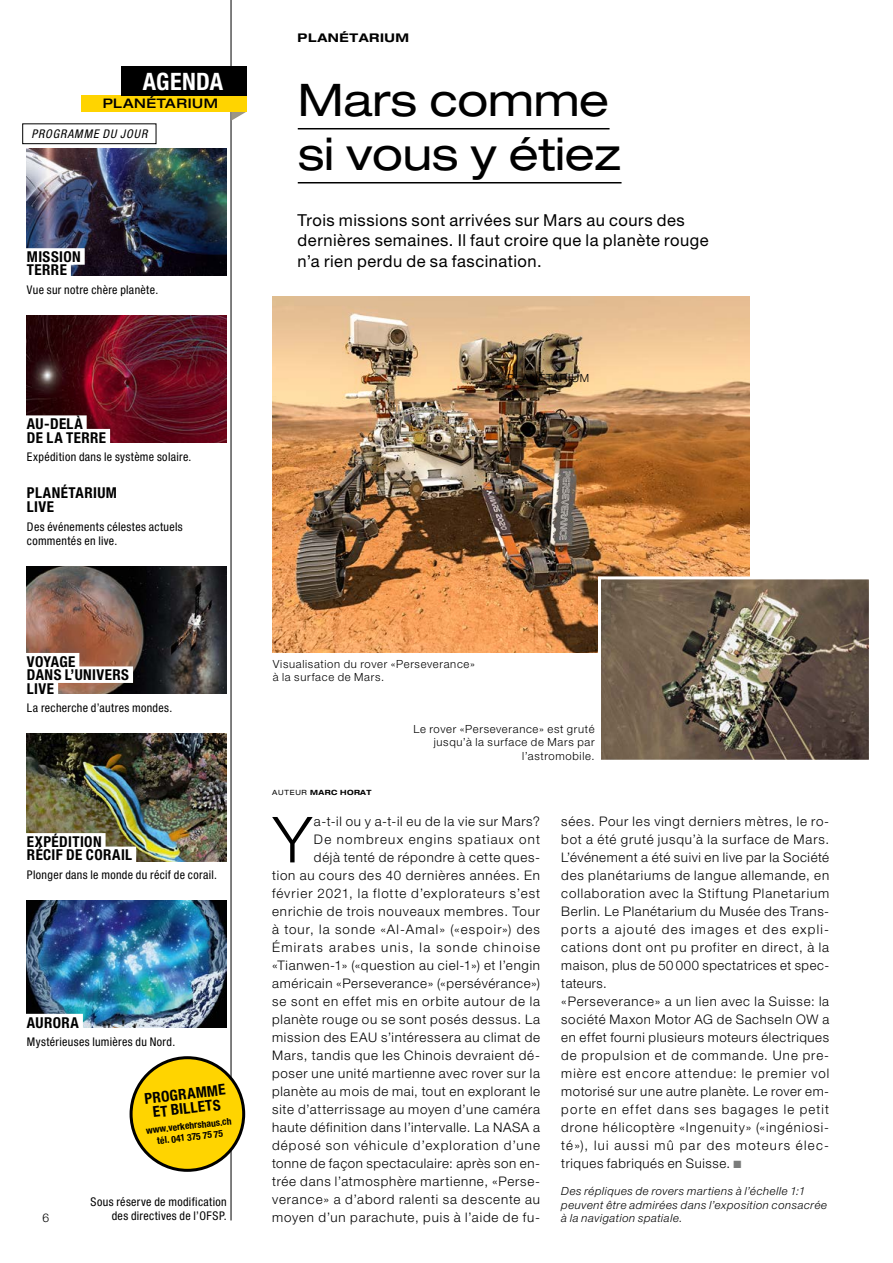
<style>
.page{position:relative;width:893px;height:1263px;background:#fff}
.page>*{position:absolute;margin:0;border:0;box-sizing:border-box;transform-origin:0 0}
.t1{font:300 63.6px "Helvetica Neue";color:#000}
.t2{font:expanded 45px/54px "Helvetica Neue";letter-spacing:-.005em;color:#000}
.t3{font:700 condensed 24px "Helvetica Neue";letter-spacing:.015em;color:#fff}
.t4{font:16.5px/20.2px "Helvetica Neue";letter-spacing:.03em;color:#000}
.t5{font:700 condensed 15px/13.5px "Helvetica Neue";letter-spacing:.025em;color:#000}
.t6{font:300 13.2px/18px "Helvetica Neue";letter-spacing:.06em;color:#000;text-align:right}
.t7{font:500 expanded 13.2px "Helvetica Neue";letter-spacing:.045em;color:#000}
.t8{font:condensed 12px/14.4px "Helvetica Neue";letter-spacing:.03em;color:#000}
.t9{font:italic condensed 12px "Helvetica Neue";letter-spacing:.075em;color:#000}
.t10{font:700 expanded 12px "Helvetica Neue";letter-spacing:.045em;color:#000}
.t11{font:300 12px "Helvetica Neue";color:#000}
.t12{font:300 11.25px/13.5px "Helvetica Neue";letter-spacing:.06em;color:#000}
.t13{font:italic 300 11.25px/13.5px "Helvetica Neue";letter-spacing:.045em;color:#000}
.t14{font:700 condensed 9.6px/11.4px "Helvetica Neue";color:#000;text-align:center}
.t15{font:700 expanded 7.2px "Helvetica Neue";letter-spacing:.05em;color:#000}
.s1{font-weight:400}
.s2{color:#7a7b7a}
</style>
<div class="page">
<img style="left:27px;top:148px;width:200px;height:128px">
<img style="left:27px;top:315px;width:199px;height:128px">
<img style="left:27px;top:566px;width:200px;height:128px">
<img style="left:27px;top:734px;width:200px;height:127px">
<img style="left:27px;top:900px;width:200px;height:128px">
<div style="left:23px;top:248px;width:62px;height:17px;background:#fff"></div>
<div style="left:23px;top:262px;width:48px;height:16px;background:#fff"></div>
<div style="left:23px;top:415px;width:64px;height:17px;background:#fff"></div>
<div style="left:23px;top:429px;width:87px;height:16px;background:#fff"></div>
<div style="left:23px;top:653px;width:56px;height:16px;background:#fff"></div>
<div style="left:23px;top:666px;width:110px;height:17px;background:#fff"></div>
<div style="left:23px;top:680px;width:35px;height:16px;background:#fff"></div>
<div style="left:23px;top:833px;width:83px;height:16px;background:#fff"></div>
<div style="left:23px;top:846px;width:113px;height:17px;background:#fff"></div>
<div style="left:23px;top:1014px;width:60px;height:16px;background:#fff"></div>
<hr style="left:231px;top:0;width:1px;height:1220px;background:#000">
<div style="left:22px;top:124px;width:134px;height:20px;border:1px solid #000"></div>
<svg style="left:231px;top:112px;width:15px;height:9px"></svg>
<div style="left:81px;top:96px;width:166px;height:16px;background:#ffd400"></div>
<div style="left:121px;top:66px;width:126px;height:30px;background:#000"></div>
<hr style="left:298px;top:128px;width:311px;height:1px;background:#000">
<hr style="left:298px;top:182px;width:323px;height:1px;background:#000">
<img style="left:272px;top:296px;width:478px;height:357px">
<img style="left:596px;top:575px;width:273px;height:185px">
<div style="left:131px;top:1058px;width:113px;height:112px;background:#ffd400;border-radius:50%"></div>
<div style="left:130px;top:1056px;width:115px;height:116px;border:3px solid #000;border-radius:50%"></div>
<h3 class="t3" style="left:143px;top:67px;width:82px">AGENDA</h3>
<p class="t7" style="left:103px;top:95px;width:117px">PLANÉTARIUM</p>
<p class="t9" style="left:31px;top:127px;width:117px">PROGRAMME DU JOUR</p>
<p class="t5" style="left:27px;top:250px;width:55px">MISSION<br>TERRE</p>
<p class="t8" style="left:27px;top:283px;width:133px">Vue sur notre chère planète.</p>
<p class="t5" style="left:27px;top:417px;width:81px">AU-DELÀ<br>DE LA TERRE</p>
<p class="t8" style="left:27px;top:450px;width:166px">Expédition dans le système solaire.</p>
<p class="t5" style="left:27px;top:486px;width:92px">PLANÉTARIUM<br>LIVE</p>
<p class="t8" style="left:27px;top:519px;width:157px">Des événements célestes actuels commentés en live.</p>
<p class="t10" style="left:298px;top:31px;width:113px">PLANÉTARIUM</p>
<h2 class="t2" style="left:298px;top:72px;width:325px">Mars comme si vous y étiez</h2>
<p class="t4" style="left:298px;top:210px;width:413px">Trois missions sont arrivées sur Mars au cours des dernières semaines. Il faut croire que la planète rouge n’a rien perdu de sa fascination.</p>
<p class="t12" style="left:507px;top:371px;width:83px">PLANÉTARIUM</p>
<p class="t5" style="left:27px;top:654px;width:104px">VOYAGE<br>DANS L’UNIVERS<br>LIVE</p>
<p class="t8" style="left:27px;top:701px;width:147px">La recherche d’autres mondes.</p>
<p class="t5" style="left:27px;top:834px;width:107px">EXPÉDITION<br>RÉCIF DE CORAIL</p>
<p class="t8" style="left:27px;top:867px;width:192px">Plonger dans le monde du récif de corail.</p>
<p class="t5" style="left:27px;top:1015px;width:54px">AURORA</p>
<p class="t8" style="left:27px;top:1035px;width:150px">Mystérieuses lumières du Nord.</p>
<p class="t11" style="left:43px;top:1211px;width:8px">6</p>
<p class="t5" style="left:144px;top:1091px;width:83px;line-height:14.4px;text-align:center;rotate:-6deg">PROGRAMME<br>ET BILLETS</p>
<p class="t14" style="left:145px;top:1124px;width:88px;rotate:-6deg">www.verkehrshaus.ch tél. 041 375 75 75</p>
<p class="t8" style="left:91px;top:1194px;width:138px;text-align:right">Sous réserve de modification des directives de l’OFSP.</p>
<p class="t12" style="left:273px;top:657px;width:204px">Visualisation du rover «Perseverance» à la surface de Mars.</p>
<p class="t15" style="left:272px;top:788px;width:101px"><span class="s1">AUTEUR</span> MARC HORAT</p>
<p class="t12" style="left:413px;top:722px;width:183px;text-align:right">Le rover «Perseverance» est gruté jusqu’à la surface de Mars par l’astromobile.</p>
<p class="t6" style="left:272px;top:812px;width:269px">a-t-il ou y a-t-il eu de la vie sur Mars?<br>De nombreux engins spatiaux ont<br>déjà tenté de répondre à cette ques-<br>tion au cours des 40 dernières années. En février 2021, la flotte d’explorateurs s’est enrichie de trois nouveaux membres. Tour à tour, la sonde «Al-Amal» («espoir») des Émirats arabes unis, la sonde chinoise «Tianwen-1» («question au ciel-1») et l’engin américain «Perseverance» («persévérance») se sont en effet mis en orbite autour de la planète rouge ou se sont posés dessus. La mission des EAU s’intéressera au climat de Mars, tandis que les Chinois devraient dé&shy;poser une unité martienne avec rover sur la planète au mois de mai, tout en explorant le site d’atterrissage au moyen d’une caméra haute définition dans l’intervalle. La NASA a déposé son véhicule d’exploration d’une tonne de façon spectaculaire: après son en&shy;trée dans l’atmosphère martienne, «Perse&shy;verance» a d’abord ralenti sa descente au moyen d’un parachute, puis à l’aide de fu-</p>
<h1 class="t1" style="left:273px;top:801px;width:41px">Y</h1>
<p class="t6" style="left:561px;top:812px;width:269px;text-align:left">sées. Pour les vingt derniers mètres, le ro&shy;bot a été gruté jusqu’à la surface de Mars.<br>L’événement a été suivi en live par la Société des planétariums de langue allemande, en collaboration avec la Stiftung Planetarium Berlin. Le Planétarium du Musée des Trans&shy;ports a ajouté des images et des expli&shy;cations dont ont pu profiter en direct, à la maison, plus de 50 000 spectatrices et spec&shy;tateurs.<br>«Perseverance» a un lien avec la Suisse: la société Maxon Motor AG de Sachseln OW a en effet fourni plusieurs moteurs électriques de propulsion et de commande. Une pre&shy;mière est encore attendue: le premier vol motorisé sur une autre planète. Le rover em&shy;porte en effet dans ses bagages le petit drone hélicoptère «Ingenuity» («ingéniosi&shy;té»), lui aussi mû par des moteurs élec&shy;triques fabriqués en Suisse. <span class="s2">■</span></p>
<p class="t13" style="left:561px;top:1184px;width:267px">Des répliques de rovers martiens à l’échelle 1:1 peuvent être admirées dans l’exposition consacrée à la navigation spatiale.</p>
</div>
